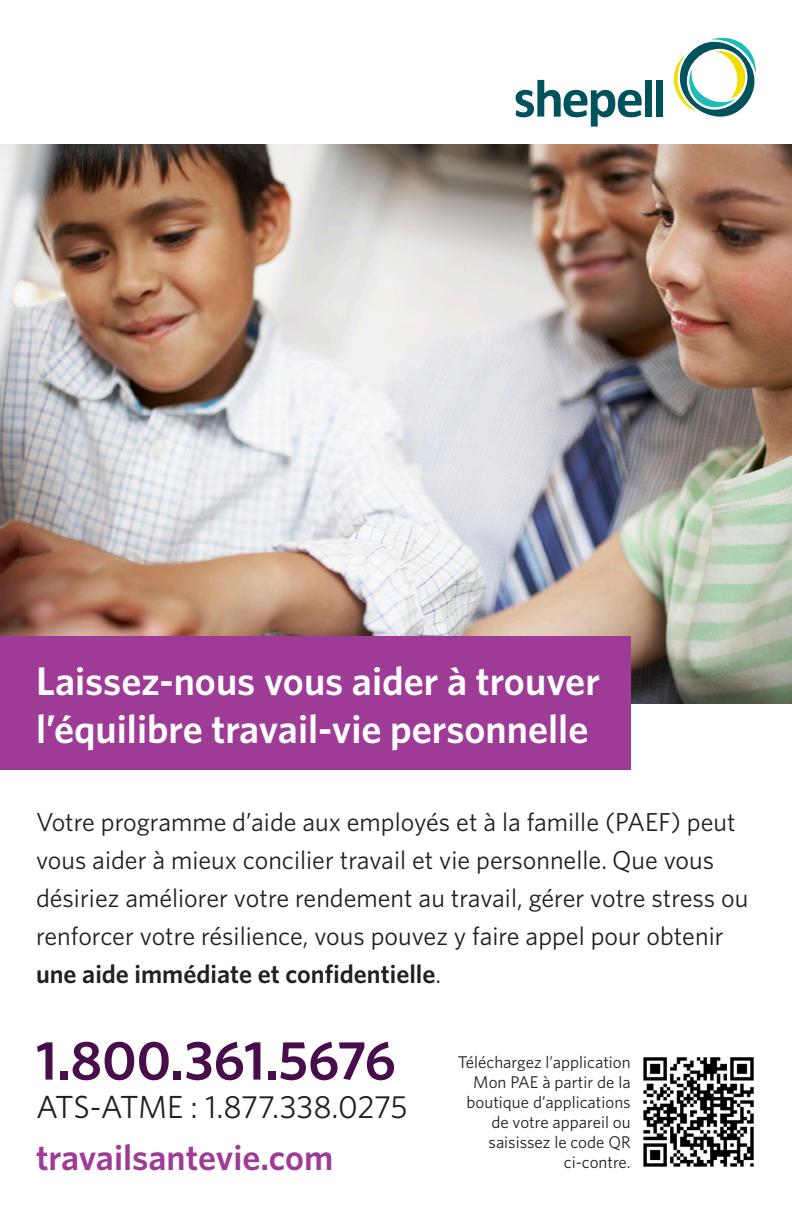
<style>
.page{position:relative;width:792px;height:1224px;background:#fff}
.page>*{position:absolute;margin:0;border:0;box-sizing:border-box;transform-origin:0 0}
.t1{font:600 55px "Whitney";color:#480e4b}
.t2{font:600 40px/48px "Whitney";color:#fff}
.t3{font:600 36px "Whitney";color:#9e3b96}
.t4{font:32px "Whitney";letter-spacing:-.015em;color:#231f20}
.body_text{font:26px/38px "Whitney";color:#231f20}
.QR_code{font:17px/20px "Whitney";color:#231f20;text-align:right}
.s1{font-weight:600}
</style>
<div class="page">
<img style="left:0;top:144px;width:792px;height:559px">
<div style="left:0;top:636px;width:631px;height:134px;background:#9e3b96"></div>
<svg style="left:673px;top:37px;width:83px;height:80px"></svg>
<div style="left:645px;top:80px;width:7px;height:37px;background:#00525d"></div>
<div style="left:656px;top:80px;width:7px;height:37px;background:#00525d"></div>
<svg style="left:516px;top:80px;width:126px;height:47px"></svg>
<img style="left:643px;top:1057px;width:111px;height:110px">
<p class="t2" style="left:36px;top:657px;width:566px">Laissez-nous vous aider à trouver l’équilibre travail-vie personnelle</p>
<p class="body_text" style="left:36px;top:802px;width:714px">Votre programme d’aide aux employés et à la famille (PAEF) peut vous aider à mieux concilier travail et vie personnelle. Que vous désiriez améliorer votre rendement au travail, gérer votre stress ou renforcer votre résilience, vous pouvez y faire appel pour obtenir <span class="s1">une aide immédiate et confidentielle</span>.</p>
<p class="t1" style="left:36px;top:1024px;width:361px">1.800.361.5676</p>
<p class="t4" style="left:36px;top:1086px;width:373px">ATS-ATME : 1.877.338.0275</p>
<p class="t3" style="left:36px;top:1134px;width:299px">travailsantevie.com</p>
<p class="QR_code" style="left:458px;top:1052px;width:174px">Téléchargez l’application<br>Mon PAE à partir de la boutique d’applications de votre appareil ou saisissez le code QR ci-contre.</p>
</div>
